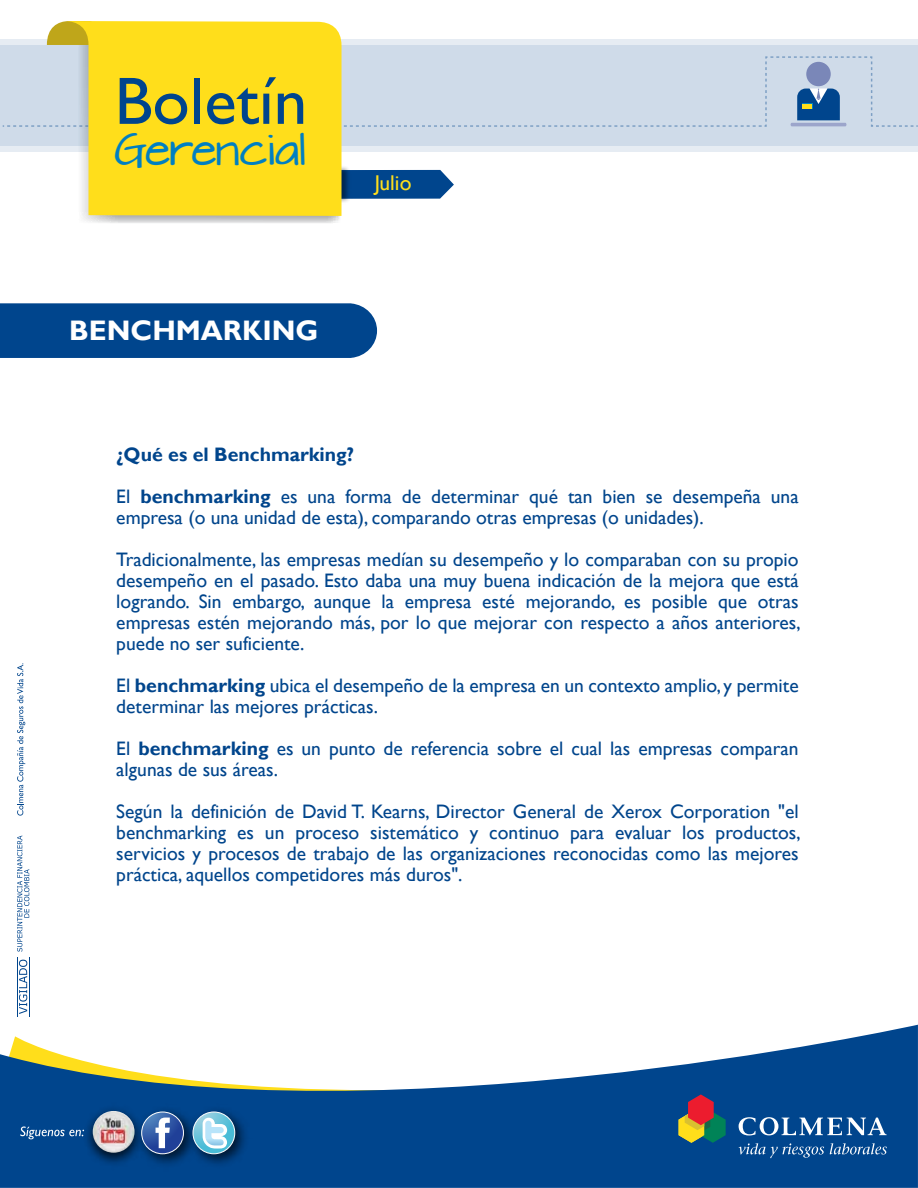
<style>
.page{position:relative;width:918px;height:1188px;background:#fff}
.page>*{position:absolute;margin:0;border:0;box-sizing:border-box;transform-origin:0 0}
.t1{font:67.2px "Gill Sans";color:#00458d}
.t2{font:38.55px "Architects Daughter";color:#007fc1}
.t3{font:700 28.2px "Gill Sans";color:#fff}
.t4{font:21.45px "Gill Sans";color:#ffde1b}
.t5{font:19.5px/21px "Gill Sans";color:#00458c}
.s1{font-weight:700}
</style>
<div class="page">
<svg style="left:0;top:1025px;width:918px;height:163px;fill:#00458d"></svg>
<svg style="left:739px;top:1117px;width:148px;height:19px"></svg>
<svg style="left:679px;top:1094px;width:47px;height:49px;background:#716452"></svg>
<svg style="left:739px;top:1143px;width:85px;height:15px"></svg>
<svg style="left:830px;top:1143px;width:57px;height:12px"></svg>
<img style="left:75px;top:1098px;width:77px;height:76px">
<img style="left:93px;top:1111px;width:42px;height:42px;border-radius:21px">
<svg style="left:20px;top:1126px;width:64px;height:13px"></svg>
<img style="left:133px;top:1103px;width:51px;height:71px">
<svg style="left:142px;top:1112px;width:41px;height:42px"></svg>
<div style="left:142px;top:1112px;width:42px;height:42px;border:1px solid #fff;border-radius:50%"></div>
<svg style="left:156px;top:1118px;width:14px;height:30px"></svg>
<img style="left:184px;top:1103px;width:70px;height:71px">
<svg style="left:193px;top:1112px;width:42px;height:42px"></svg>
<div style="left:193px;top:1112px;width:42px;height:42px;border:1px solid #fff;border-radius:50%"></div>
<svg style="left:203px;top:1118px;width:24px;height:31px"></svg>
<svg style="left:17px;top:836px;width:12px;height:116px"></svg>
<svg style="left:19px;top:960px;width:8px;height:54px"></svg>
<hr style="left:17px;top:957px;width:1px;height:60px;background:#00458c">
<hr style="left:29px;top:957px;width:1px;height:60px;background:#00458c">
<svg style="left:17px;top:663px;width:8px;height:153px"></svg>
<div style="left:0;top:303px;width:377px;height:55px;background:#00458d"></div>
<div style="left:0;top:40px;width:917px;height:106px;background:#e6ecf3"></div>
<svg style="left:0;top:45px;width:917px;height:106px;background:#d2ddea"></svg>
<svg style="left:58px;top:45px;width:210px;height:178px"></svg>
<svg style="left:3px;top:56px;width:915px;height:71px;background:#c7d5e5"></svg>
<svg style="left:47px;top:21px;width:17px;height:24px"></svg>
<svg style="left:400px;top:170px;width:54px;height:29px;background:#235e9c"></svg>
<img style="left:268px;top:116px;width:132px;height:107px">
<svg style="left:64px;top:21px;width:278px;height:195px;background:#fbdd2c"></svg>
<h1 class="t1" style="left:115px;top:62px;width:194px">Boletín</h1>
<h2 class="t2" style="left:114px;top:122px;width:193px">Gerencial</h2>
<h3 class="t3" style="left:69px;top:313px;width:251px">BENCHMARKING</h3>
<p class="t4" style="left:375px;top:171px;width:38px">Julio</p>
<p class="t5" style="left:116px;top:434px;width:684px;line-height:42px"><span class="s1">¿Qué es el Benchmarking?<br></span>El <span class="s1">benchmarking</span> es una forma de determinar qué tan bien se desempeña una</p>
<p class="t5" style="left:116px;top:497px;width:684px;line-height:42px">empresa (o una unidad de esta), comparando otras empresas (o unidades).<br>Tradicionalmente, las empresas medían su desempeño y lo comparaban con su propio</p>
<p class="t5" style="left:116px;top:570px;width:686px;text-align:justify">desempeño en el pasado. Esto daba una muy buena indicación de la mejora que está logrando. Sin embargo, aunque la empresa esté mejorando, es posible que otras empresas estén mejorando más, por lo que mejorar con respecto a años anteriores, puede no ser suficiente.</p>
<p class="t5" style="left:116px;top:675px;width:684px">El <span class="s1">benchmarking</span> ubica el desempeño de la empresa en un contexto amplio, y permite determinar las mejores prácticas.</p>
<p class="t5" style="left:116px;top:738px;width:684px">El <span class="s1">benchmarking</span> es un punto de referencia sobre el cual las empresas comparan algunas de sus áreas.</p>
<p class="t5" style="left:116px;top:801px;width:686px;text-align:justify">Según la definición de David T. Kearns, Director General de Xerox Corporation "el benchmarking es un proceso sistemático y continuo para evaluar los productos, servicios y procesos de trabajo de las organizaciones reconocidas como las mejores práctica, aquellos competidores más duros".</p>
</div>
